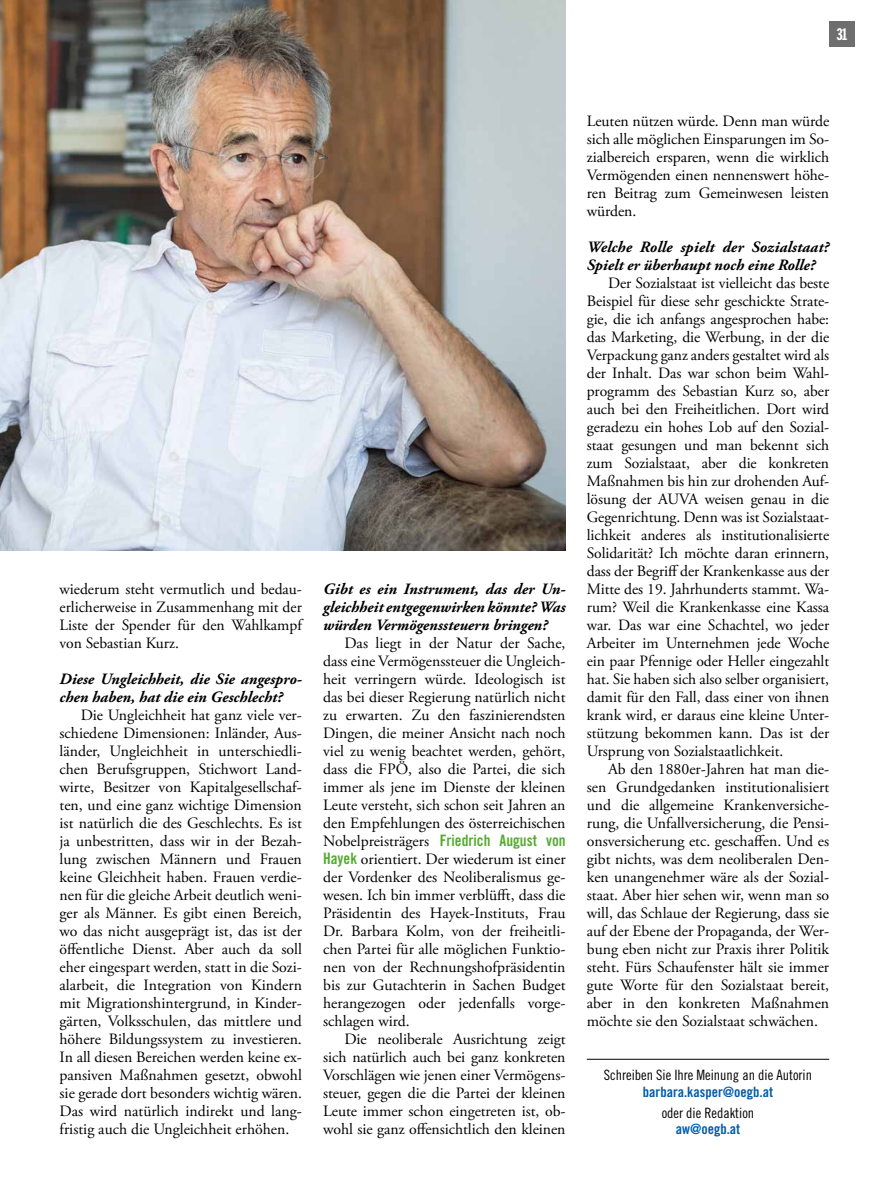
<style>
.page{position:relative;width:893px;height:1191px;background:#fff}
.page>*{position:absolute;margin:0;border:0;box-sizing:border-box;transform-origin:0 0}
.t1{font:16.5px "Franklin Gothic Std Extra Cond";color:#fff}
.t2{font:15.75px/18px "Adobe Garamond Pro";color:#000;text-align:justify}
.t3{font:italic 700 15.75px/18px "Adobe Garamond Pro";color:#000}
.t4{font:15.75px "Trade Gothic Bold Cond Twenty";color:#53a92f}
.t5{font:14.25px "Trade Gothic Cond Eighteen";color:#000}
.t6{font:14.25px "Trade Gothic Bold Cond Twenty";color:#005ba9}
.s1{font-family:"Adobe Garamond Pro";color:#000}
.s2{font-family:"Trade Gothic Bold Cond Twenty";color:#53a92f}
</style>
<div class="page">
<div style="left:829px;top:21px;width:26px;height:26px;background:#6e6e6e"></div>
<img style="left:0;top:0;width:566px;height:550px">
<hr style="left:587px;top:1058px;width:242px;height:1px;background:#000">
<p class="t1" style="left:837px;top:26px;width:12px">31</p>
<p class="t2" style="left:60px;top:581px;width:244px">wiederum steht vermutlich und bedau&shy;erlicherweise in Zusammenhang mit der Liste der Spender für den Wahlkampf von Sebastian Kurz.</p>
<p class="t3" style="left:60px;top:670px;width:244px">Diese Ungleichheit, die Sie angespro&shy;chen haben, hat die ein Geschlecht?</p>
<p class="t2" style="left:60px;top:707px;width:244px;text-indent:21px">Die Ungleichheit hat ganz viele ver&shy;schiedene Dimensionen: Inländer, Aus&shy;länder, Ungleichheit in unterschiedli&shy;chen Berufsgruppen, Stichwort Land&shy;wirte, Besitzer von Kapitalgesellschaf&shy;ten, und eine ganz wichtige Dimension ist natürlich die des Geschlechts. Es ist ja unbestritten, dass wir in der Bezah&shy;lung zwischen Männern und Frauen keine Gleichheit haben. Frauen verdie&shy;nen für die gleiche Arbeit deutlich weni&shy;ger als Männer. Es gibt einen Bereich, wo das nicht ausgeprägt ist, das ist der öffentliche Dienst. Aber auch da soll eher eingespart werden, statt in die Sozi&shy;alarbeit, die Integration von Kindern mit Migrationshintergrund, in Kinder&shy;gärten, Volksschulen, das mittlere und höhere Bildungssystem zu investieren.<br>In all diesen Bereichen werden keine ex&shy;pansiven Maßnahmen gesetzt, obwohl sie gerade dort besonders wichtig wären.<br>Das wird natürlich indirekt und lang&shy;fristig auch die Ungleichheit erhöhen.</p>
<p class="t3" style="left:323px;top:580px;width:244px;text-align:justify">Gibt es ein Instrument, das der Un&shy;gleichheit entgegenwirken könnte? Was würden Vermögenssteuern bringen?</p>
<p class="t2" style="left:323px;top:635px;width:244px;text-indent:21px">Das liegt in der Natur der Sache, dass eine Vermögenssteuer die Ungleich&shy;heit verringern würde. Ideologisch ist das bei dieser Regierung natürlich nicht zu erwarten. Zu den faszinierendsten Dingen, die meiner Ansicht nach noch viel zu wenig beachtet werden, gehört, dass die FPÖ, also die Partei, die sich immer als jene im Dienste der kleinen Leute versteht, sich schon seit Jahren an den Empfehlungen des österreichischen</p>
<p class="t4" style="left:323px;top:831px;width:244px"><span class="s1">Nobelpreisträgers</span> Friedrich August von</p>
<p class="t2" style="left:323px;top:851px;width:244px"><span class="s2">Hayek</span> orientiert. Der wiederum ist einer der Vordenker des Neoliberalismus ge&shy;wesen. Ich bin immer verblüfft, dass die Präsidentin des Hayek-Instituts, Frau Dr. Barbara Kolm, von der freiheitli&shy;chen Partei für alle möglichen Funktio&shy;nen von der Rechnungshofpräsidentin bis zur Gutachterin in Sachen Budget herangezogen oder jedenfalls vorge&shy;schlagen wird.</p>
<p class="t2" style="left:323px;top:1031px;width:244px;text-indent:21px">Die neoliberale Ausrichtung zeigt sich natürlich auch bei ganz konkreten Vorschlägen wie jenen einer Vermögens&shy;steuer, gegen die die Partei der kleinen Leute immer schon eingetreten ist, ob&shy;wohl sie ganz offensichtlich den kleinen</p>
<p class="t2" style="left:587px;top:113px;width:244px">Leuten nützen würde. Denn man würde sich alle möglichen Einsparungen im So&shy;zialbereich ersparen, wenn die wirklich Vermögenden einen nennenswert höhe&shy;ren Beitrag zum Gemeinwesen leisten würden.</p>
<p class="t3" style="left:587px;top:238px;width:244px">Welche Rolle spielt der Sozialstaat?<br>Spielt er überhaupt noch eine Rolle?</p>
<p class="t2" style="left:587px;top:275px;width:244px;text-indent:21px">Der Sozialstaat ist vielleicht das beste Beispiel für diese sehr geschickte Strate&shy;gie, die ich anfangs angesprochen habe: das Marketing, die Werbung, in der die Verpackung ganz anders gestaltet wird als der Inhalt. Das war schon beim Wahl&shy;programm des Sebastian Kurz so, aber auch bei den Freiheitlichen. Dort wird geradezu ein hohes Lob auf den Sozial&shy;staat gesungen und man bekennt sich zum Sozialstaat, aber die konkreten Maßnahmen bis hin zur drohenden Auf&shy;lösung der AUVA weisen genau in die Gegenrichtung. Denn was ist Sozialstaat&shy;lichkeit anderes als institutionalisierte Solidarität? Ich möchte daran erinnern, dass der Begriff der Krankenkasse aus der Mitte des 19. Jahrhunderts stammt. Wa&shy;rum? Weil die Krankenkasse eine Kassa war. Das war eine Schachtel, wo jeder Arbeiter im Unternehmen jede Woche ein paar Pfennige oder Heller eingezahlt hat. Sie haben sich also selber organisiert, damit für den Fall, dass einer von ihnen krank wird, er daraus eine kleine Unter&shy;stützung bekommen kann. Das ist der Ursprung von Sozialstaatlichkeit.</p>
<p class="t2" style="left:587px;top:761px;width:244px;text-indent:21px">Ab den 1880er-Jahren hat man die&shy;sen Grundgedanken institutionalisiert und die allgemeine Krankenversiche&shy;rung, die Unfallversicherung, die Pensi&shy;onsversicherung etc. geschaffen. Und es gibt nichts, was dem neoliberalen Den&shy;ken unangenehmer wäre als der Sozial&shy;staat. Aber hier sehen wir, wenn man so will, das Schlaue der Regierung, dass sie auf der Ebene der Propaganda, der Wer&shy;bung eben nicht zur Praxis ihrer Politik steht. Fürs Schaufenster hält sie immer gute Worte für den Sozialstaat bereit, aber in den konkreten Maßnahmen möchte sie den Sozialstaat schwächen.</p>
<p class="t5" style="left:604px;top:1066px;width:210px">Schreiben Sie Ihre Meinung an die Autorin</p>
<p class="t6" style="left:643px;top:1083px;width:132px">barbara.kasper@oegb.at</p>
<p class="t5" style="left:662px;top:1104px;width:94px">oder die Redaktion</p>
<p class="t6" style="left:676px;top:1120px;width:66px">aw@oegb.at</p>
</div>
